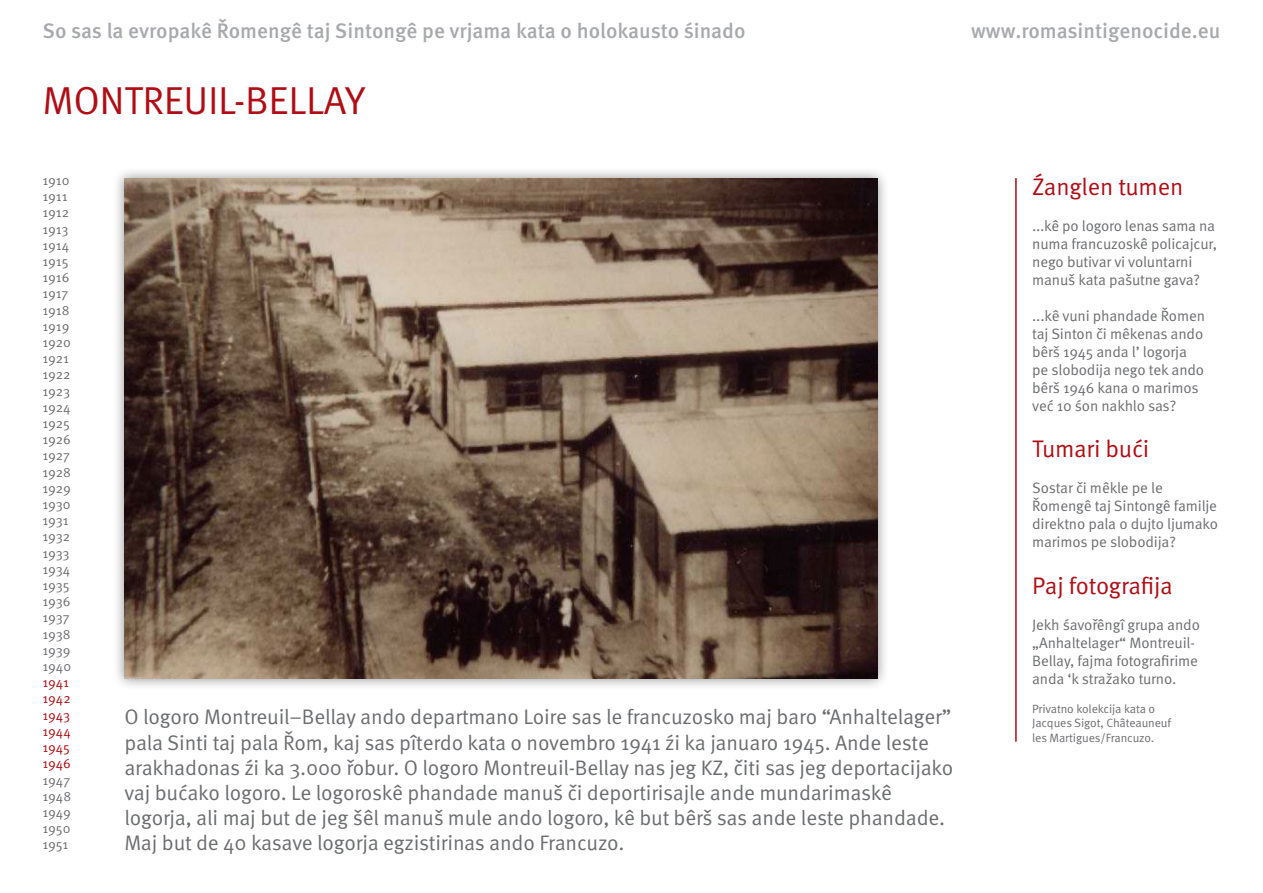
<style>
.page{position:relative;width:1263px;height:893px;background:#fff}
.page>*{position:absolute;margin:0;border:0;box-sizing:border-box;transform-origin:0 0}
.t1{font:39px "Meta Pro Norm";letter-spacing:-.01em;color:#b00d15}
.t2{font:24px "Meta Pro Norm";letter-spacing:-.01em;color:#b00d15}
.t3{font:21px/25.2px "Meta Pro Norm";letter-spacing:-.01em;color:#6c6d70}
.t4{font:500 21px "Meta Pro";color:#a8a9ad}
.t5{font:15px/18px "Meta Pro Norm";letter-spacing:-.01em;color:#6c6d70}
.t6{font:13.5px/16.2px "Meta Pro Norm";letter-spacing:-.01em;color:#6c6d70}
.t7{font:13.5px/16.2px "Meta Pro Norm";letter-spacing:-.005em;color:#b00d15}
.t8{font:12px/14.4px "Meta Pro Norm";letter-spacing:-.01em;color:#6c6d70}
</style>
<div class="page">
<div style="left:112px;top:166px;width:778px;height:524px;background:#231f20;opacity:.5"></div>
<img style="left:124px;top:178px;width:754px;height:500px">
<hr style="left:1015px;top:178px;width:2px;height:564px;background:#b00d15">
<p class="t4" style="left:43px;top:15px;width:704px">So sas la evropakê Řomengê taj Sintongê pe vrjama kata o holokausto śinado</p>
<p class="t4" style="left:971px;top:15px;width:251px">www.romasintigenocide.eu</p>
<h1 class="t1" style="left:43px;top:71px;width:324px">MONTREUIL-BELLAY</h1>
<p class="t6" style="left:43px;top:171px;width:30px">1910<br>1911<br>1912<br>1913<br>1914<br>1915<br>1916<br>1917<br>1918<br>1919<br>1920<br>1921<br>1922<br>1923<br>1924<br>1925<br>1926<br>1927<br>1928<br>1929<br>1930<br>1931<br>1932<br>1933<br>1934<br>1935<br>1936<br>1937<br>1938<br>1939<br>1940</p>
<p class="t7" style="left:43px;top:674px;width:30px">1941<br>1942<br>1943<br>1944<br>1945<br>1946</p>
<p class="t6" style="left:43px;top:771px;width:30px;text-align:justify">1947<br>1948<br>1949<br>1950<br>1951</p>
<p class="t3" style="left:124px;top:703px;width:830px">O logoro Montreuil–Bellay ando departmano Loire sas le francuzosko maj baro “Anhaltelager” pala Sinti taj pala Řom, kaj sas pîterdo kata o novembro 1941 źi ka januaro 1945. Ande leste arakhadonas źi ka 3.000 řobur. O logoro Montreuil-Bellay nas jeg KZ, čiti sas jeg deportacijako vaj bućako logoro. Le logoroskê phandade manuš či deportirisajle ande mundarimaskê logorja, ali maj but de jeg šêl manuš mule ando logoro, kê but bêrš sas ande leste phandade.<br>Maj but de 40 kasave logorja egzistirinas ando Francuzo.</p>
<p class="t2" style="left:1032px;top:168px;width:153px">Źanglen tumen</p>
<p class="t5" style="left:1032px;top:215px;width:186px">...kê po logoro lenas sama na numa francuzoskê policajcur, nego butivar vi voluntarni manuš kata pašutne gava?</p>
<p class="t5" style="left:1032px;top:305px;width:174px">...kê vuni phandade Řomen taj Sinton či mêkenas ando bêrš 1945 anda l’ logorja pe slobodija nego tek ando bêrš 1946 kana o marimos već 10 śon nakhlo sas?</p>
<p class="t2" style="left:1032px;top:431px;width:119px">Tumari bući</p>
<p class="t5" style="left:1032px;top:478px;width:187px">Sostar či mêkle pe le<br>Řomengê taj Sintongê familje direktno pala o dujto ljumako marimos pe slobodija?</p>
<p class="t2" style="left:1032px;top:568px;width:142px">Paj fotografija</p>
<p class="t5" style="left:1032px;top:615px;width:169px">Jekh śavořêngî grupa ando „Anhaltelager“ Montreuil-<br>Bellay, fajma fotografirime anda ‘k stražako turno.</p>
<p class="t8" style="left:1032px;top:701px;width:140px">Privatno kolekcija kata o<br>Jacques Sigot, Châteauneuf les Martigues/Francuzo.</p>
</div>
